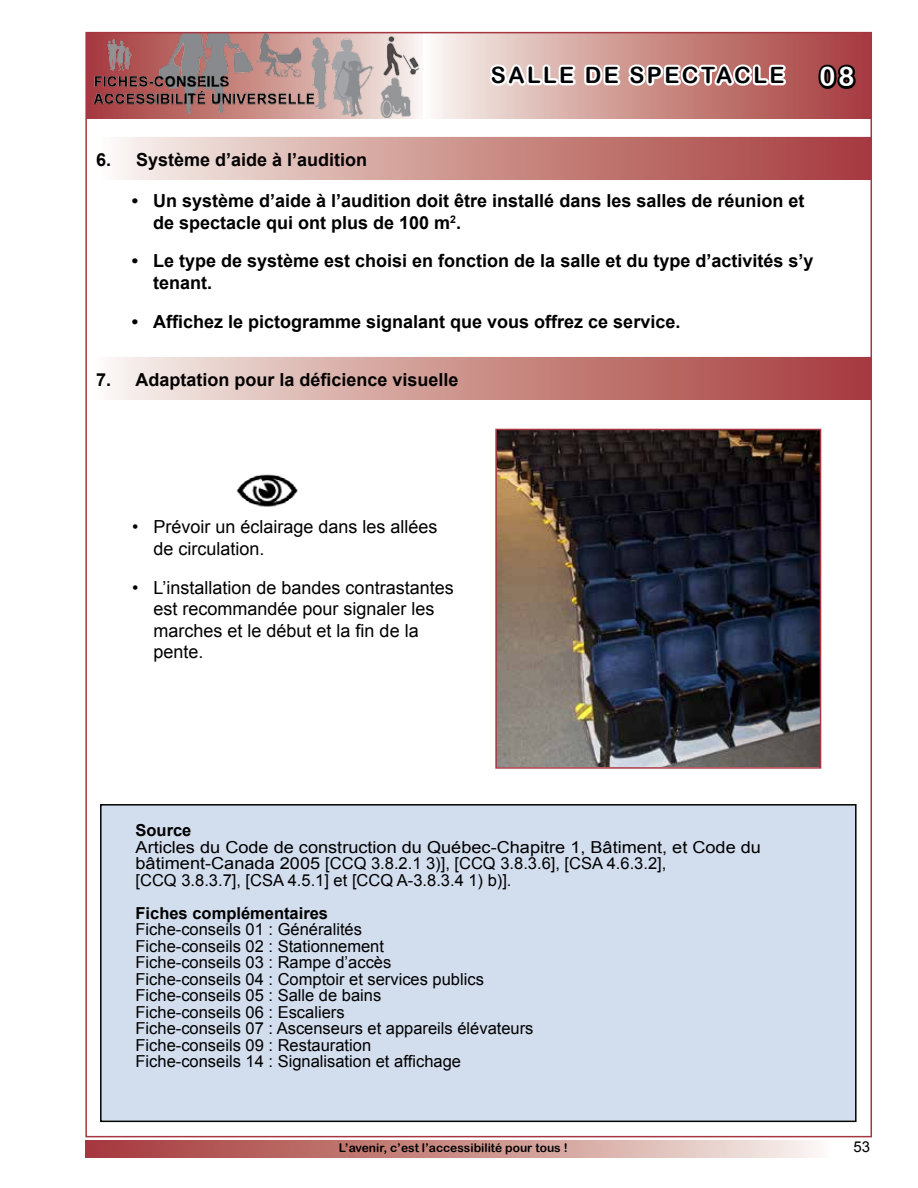
<style>
.page{position:relative;width:918px;height:1188px;background:#fff}
.page>*{position:absolute;margin:0;border:0;box-sizing:border-box;transform-origin:0 0}
.t1{font:27px "Arial Rounded MT Bold";color:#fff}
.t2{font:22.5px "Arial Rounded MT Bold";letter-spacing:.11em;color:#000204}
.t3{font:700 18px/21.6px "Arial";color:#000}
.t4{font:18px/21.6px "Arial";color:#000}
.t5{font:700 18px "Arial";color:#040202}
.t6{font:16.5px/16.5px "Arial";color:#000}
.t7{font:16.5px/16.5px "Arial";color:#000;scale:1.1 1}
.t8{font:700 16.5px "Arial";color:#000}
.t9{font:15px "Arial";color:#000}
.t10{font:12px "Arial Rounded MT Bold";color:#000}
</style>
<div class="page">
<img style="left:88px;top:35px;width:334px;height:83px">
<svg style="left:434px;top:35px;width:435px;height:84px;background:#cd9490"></svg>
<div style="left:85px;top:1140px;width:744px;height:17px;background:linear-gradient(to right,#a23433,#f6efe7)"></div>
<svg style="left:816px;top:61px;width:43px;height:32px"></svg>
<svg style="left:486px;top:61px;width:304px;height:29px"></svg>
<div style="left:98px;top:137px;width:772px;height:42px;background:linear-gradient(to right,#f7f2ea,#a33534)"></div>
<div style="left:98px;top:137px;width:772px;height:43px;border:1px solid #fff"></div>
<div style="left:92px;top:357px;width:778px;height:42px;background:linear-gradient(to right,#f7f1ea,#a33535)"></div>
<div style="left:91px;top:357px;width:779px;height:43px;border:1px solid #fff"></div>
<img style="left:236px;top:474px;width:62px;height:33px">
<div style="left:101px;top:805px;width:755px;height:316px;background:#d2ddee"></div>
<div style="left:100px;top:804px;width:757px;height:318px;border:2px solid #010400"></div>
<img style="left:498px;top:432px;width:320px;height:334px">
<div style="left:495px;top:429px;width:326px;height:340px;border:2px solid #a63741"></div>
<h2 class="t2" style="left:491px;top:62px;width:295px">SALLE DE SPECTACLE</h2>
<h1 class="t1" style="left:820px;top:61px;width:37px">08</h1>
<p class="t5" style="left:96px;top:147px;width:273px">6. Système d’aide à l’audition</p>
<p class="t3" style="left:153px;top:191px;width:653px;text-indent:-21px">• Un système d’aide à l’audition doit être installé dans les salles de réunion et de spectacle qui ont plus de 100 m<sup>2</sup>.</p>
<p class="t3" style="left:153px;top:251px;width:662px;text-indent:-21px">• Le type de système est choisi en fonction de la salle et du type d’activités s’y tenant.</p>
<p class="t3" style="left:132px;top:311px;width:550px">• Affichez le pictogramme signalant que vous offrez ce service.</p>
<p class="t5" style="left:96px;top:367px;width:364px">7. Adaptation pour la déficience visuelle</p>
<p class="t4" style="left:154px;top:516px;width:286px;text-indent:-21px">• Prévoir un éclairage dans les allées de circulation.</p>
<p class="t4" style="left:154px;top:577px;width:302px;text-indent:-21px">• L’installation de bandes contrastantes est recommandée pour signaler les marches et le début et la fin de la pente.</p>
<p class="t8" style="left:136px;top:819px;width:57px">Source</p>
<p class="t7" style="left:136px;top:839px;width:570px">Articles du Code de construction du Québec-Chapitre 1, Bâtiment, et Code du bâtiment-Canada 2005 [CCQ 3.8.2.1 3)], [CCQ 3.8.3.6], [CSA 4.6.3.2],<br>[CCQ 3.8.3.7], [CSA 4.5.1] et [CCQ A-3.8.3.4 1) b)].</p>
<p class="t8" style="left:136px;top:902px;width:194px">Fiches complémentaires</p>
<p class="t6" style="left:136px;top:921px;width:400px">Fiche-conseils 01 : Généralités<br>Fiche-conseils 02 : Stationnement<br>Fiche-conseils 03 : Rampe d’accès<br>Fiche-conseils 04 : Comptoir et services publics Fiche-conseils 05 : Salle de bains<br>Fiche-conseils 06 : Escaliers<br>Fiche-conseils 07 : Ascenseurs et appareils élévateurs Fiche-conseils 09 : Restauration<br>Fiche-conseils 14 : Signalisation et affichage</p>
<p class="t10" style="left:339px;top:1141px;width:230px">L’avenir, c’est l’accessibilité pour tous !</p>
<p class="t9" style="left:853px;top:1137px;width:18px">53</p>
</div>
